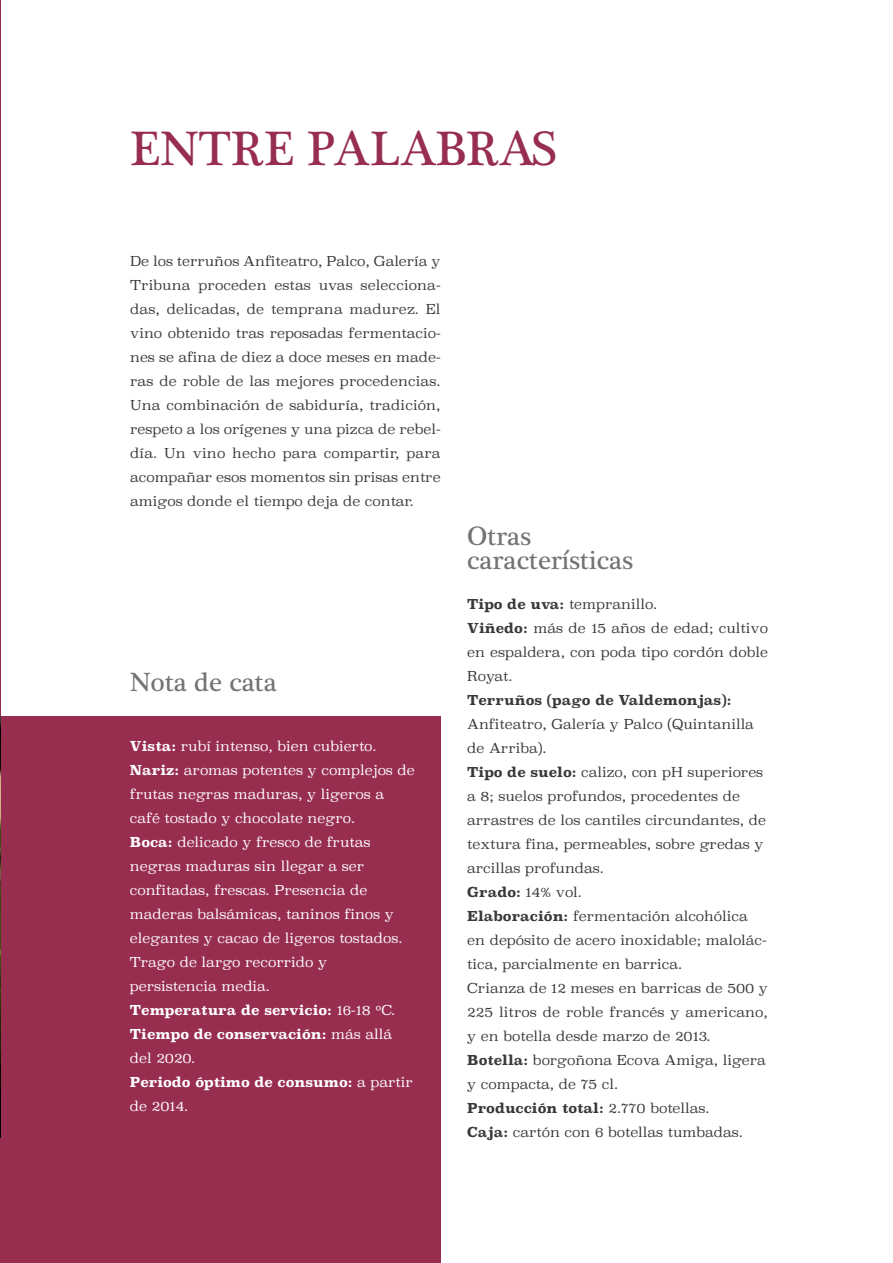
<style>
.page{position:relative;width:893px;height:1263px;background:#fff}
.page>*{position:absolute;margin:0;border:0;box-sizing:border-box;transform-origin:0 0}
.t1{font:49.5px "Plantagenet Cherokee";color:#982e4f}
.t2{font:27px/24px "Plantagenet Cherokee";color:#747475}
.t3{font:300 13.5px/24px "Superclarendon";color:#39383a}
.t4{font:300 13.5px/24px "Superclarendon";color:#fff}
.t5{font:700 13.5px "Superclarendon";color:#39383a}
.s1{font-weight:700}
</style>
<div class="page">
<div style="left:1px;top:717px;width:440px;height:546px;background:#982e4f"></div>
<hr style="left:0;top:0;width:1px;height:1263px;background:#982e4f">
<img style="left:0;top:717px;width:1px;height:421px">
<h1 class="t1" style="left:130px;top:120px;width:429px">ENTRE PALABRAS</h1>
<p class="t3" style="left:130px;top:251px;width:312px;text-align:justify">De los terruños Anfiteatro, Palco, Galería y Tribuna proceden estas uvas selecciona&shy;das, delicadas, de temprana madurez. El vino obtenido tras reposadas fermentacio&shy;nes se afina de diez a doce meses en made&shy;ras de roble de las mejores procedencias.<br>Una combinación de sabiduría, tradición, respeto a los orígenes y una pizca de rebel&shy;día. Un vino hecho para compartir, para acompañar esos momentos sin prisas entre amigos donde el tiempo deja de contar.</p>
<h2 class="t2" style="left:130px;top:670px;width:149px">Nota de cata</h2>
<p class="t4" style="left:130px;top:735px;width:286px"><span class="s1">Vista:</span> rubí intenso, bien cubierto.<br><span class="s1">Nariz:</span> aromas potentes y complejos de frutas negras maduras, y ligeros a café tostado y chocolate negro.<br><span class="s1">Boca:</span> delicado y fresco de frutas negras maduras sin llegar a ser confitadas, frescas. Presencia de maderas balsámicas, taninos finos y elegantes y cacao de ligeros tostados.<br>Trago de largo recorrido y persistencia media.<br><span class="s1">Temperatura de servicio:</span> 16-18 ºC.<br><span class="s1">Tiempo de conservación:</span> más allá del 2020.<br><span class="s1">Periodo óptimo de consumo:</span> a partir de 2014.</p>
<h2 class="t2" style="left:467px;top:524px;width:167px">Otras características</h2>
<p class="t3" style="left:467px;top:593px;width:302px"><span class="s1">Tipo de uva:</span> tempranillo.<br><span class="s1">Viñedo:</span> más de 15 años de edad; cultivo en espaldera, con poda tipo cordón doble<br>Royat.</p>
<p class="t5" style="left:467px;top:689px;width:266px">Terruños (pago de Valdemonjas):</p>
<p class="t3" style="left:467px;top:713px;width:302px">Anfiteatro, Galería y Palco (Quintanilla de Arriba).<br><span class="s1">Tipo de suelo:</span> calizo, con pH superiores a 8; suelos profundos, procedentes de arrastres de los cantiles circundantes, de textura fina, permeables, sobre gredas y arcillas profundas.<br><span class="s1">Grado:</span> 14% vol.<br><span class="s1">Elaboración:</span> fermentación alcohólica en depósito de acero inoxidable; malolác&shy;tica, parcialmente en barrica.<br>Crianza de 12 meses en barricas de 500 y 225 litros de roble francés y americano, y en botella desde marzo de 2013.<br><span class="s1">Botella:</span> borgoñona Ecova Amiga, ligera y compacta, de 75 cl.<br><span class="s1">Producción total:</span> 2.770 botellas.<br><span class="s1">Caja:</span> cartón con 6 botellas tumbadas.</p>
</div>
